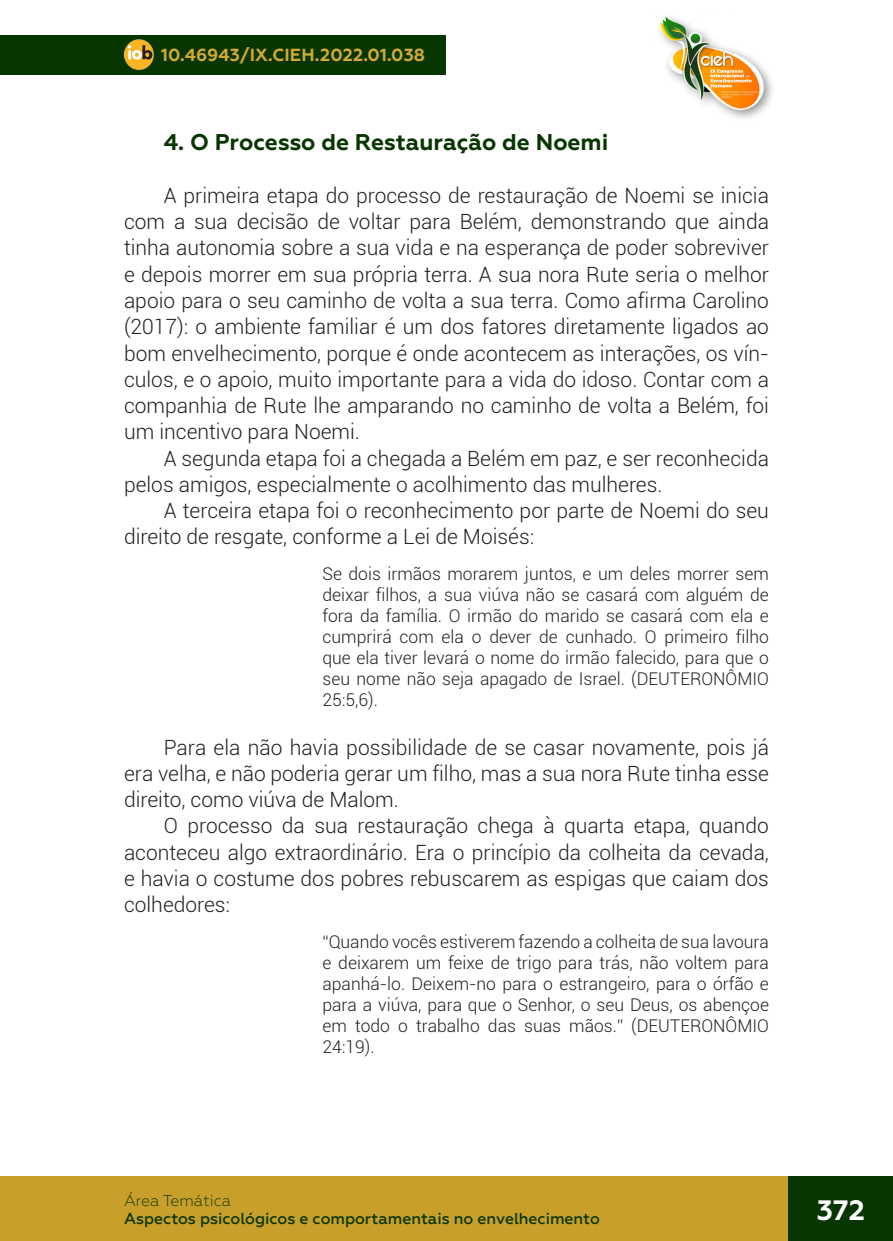
<style>
.page{position:relative;width:893px;height:1241px;background:#fff}
.page>*{position:absolute;margin:0;border:0;box-sizing:border-box;transform-origin:0 0}
.t1{font:700 28px "Geometria";color:#fff}
._1_2_SUBTITULO_2{font:700 22.75px "Geometria";color:#083600}
._6_CORPO{font:300 21px/26.2px "Roboto";color:#231f20;text-align:justify}
._7_CITACAO{font:300 17.5px/21px "Roboto";color:#231f20;text-align:justify}
.t2{font:700 17.5px "Geometria";letter-spacing:.01em;color:#d2a935}
.t3{font:500 15.75px "Geometria";color:#083600}
.t4{font:300 15.75px "Geometria";color:#083600}
</style>
<div class="page">
<div style="left:0;top:1176px;width:893px;height:64px;background:#c89f2b"></div>
<div style="left:0;top:35px;width:446px;height:39px;background:#083600"></div>
<img style="left:124px;top:40px;width:30px;height:29px">
<div style="left:789px;top:1176px;width:104px;height:64px;background:#083600"></div>
<div style="left:655px;top:12px;width:121px;height:111px;background:#231f20;opacity:.5"></div>
<img style="left:656px;top:12px;width:113px;height:100px">
<p class="t2" style="left:161px;top:45px;width:265px">10.46943/IX.CIEH.2022.01.038</p>
<p class="_1_2_SUBTITULO_2" style="left:164px;top:129px;width:446px">4. O Processo de Restauração de Noemi</p>
<p class="_6_CORPO" style="left:124px;top:181px;width:646px;text-indent:40px">A primeira etapa do processo de restauração de Noemi se inicia com a sua decisão de voltar para Belém, demonstrando que ainda tinha autonomia sobre a sua vida e na esperança de poder sobreviver e depois morrer em sua própria terra. A sua nora Rute seria o melhor apoio para o seu caminho de volta a sua terra. Como afirma Carolino (2017): o ambiente familiar é um dos fatores diretamente ligados ao bom envelhecimento, porque é onde acontecem as interações, os vín&shy;culos, e o apoio, muito importante para a vida do idoso. Contar com a companhia de Rute lhe amparando no caminho de volta a Belém, foi um incentivo para Noemi.</p>
<p class="_6_CORPO" style="left:124px;top:444px;width:646px;text-indent:40px">A segunda etapa foi a chegada a Belém em paz, e ser reconhecida pelos amigos, especialmente o acolhimento das mulheres.</p>
<p class="_6_CORPO" style="left:124px;top:496px;width:646px;text-indent:40px">A terceira etapa foi o reconhecimento por parte de Noemi do seu direito de resgate, conforme a Lei de Moisés:</p>
<p class="_7_CITACAO" style="left:322px;top:563px;width:448px">Se dois irmãos morarem juntos, e um deles morrer sem deixar filhos, a sua viúva não se casará com alguém de fora da família. O irmão do marido se casará com ela e cumprirá com ela o dever de cunhado. O primeiro filho que ela tiver levará o nome do irmão falecido, para que o seu nome não seja apagado de Israel. (DEUTERONÔMIO 25:5,6).</p>
<p class="_6_CORPO" style="left:124px;top:733px;width:646px;text-indent:40px">Para ela não havia possibilidade de se casar novamente, pois já era velha, e não poderia gerar um filho, mas a sua nora Rute tinha esse direito, como viúva de Malom.</p>
<p class="_6_CORPO" style="left:124px;top:811px;width:646px;text-indent:40px">O processo da sua restauração chega à quarta etapa, quando aconteceu algo extraordinário. Era o princípio da colheita da cevada, e havia o costume dos pobres rebuscarem as espigas que caiam dos colhedores:</p>
<p class="_7_CITACAO" style="left:322px;top:930px;width:448px">“Quando vocês estiverem fazendo a colheita de sua lavoura e deixarem um feixe de trigo para trás, não voltem para apanhá-lo. Deixem-no para o estrangeiro, para o órfão e para a viúva, para que o Senhor, o seu Deus, os abençoe em todo o trabalho das suas mãos.” (DEUTERONÔMIO 24:19).</p>
<p class="t4" style="left:124px;top:1191px;width:109px">Área Temática</p>
<p class="t3" style="left:124px;top:1208px;width:477px">Aspectos psicológicos e comportamentais no envelhecimento</p>
<h1 class="t1" style="left:817px;top:1192px;width:50px">372</h1>
</div>
